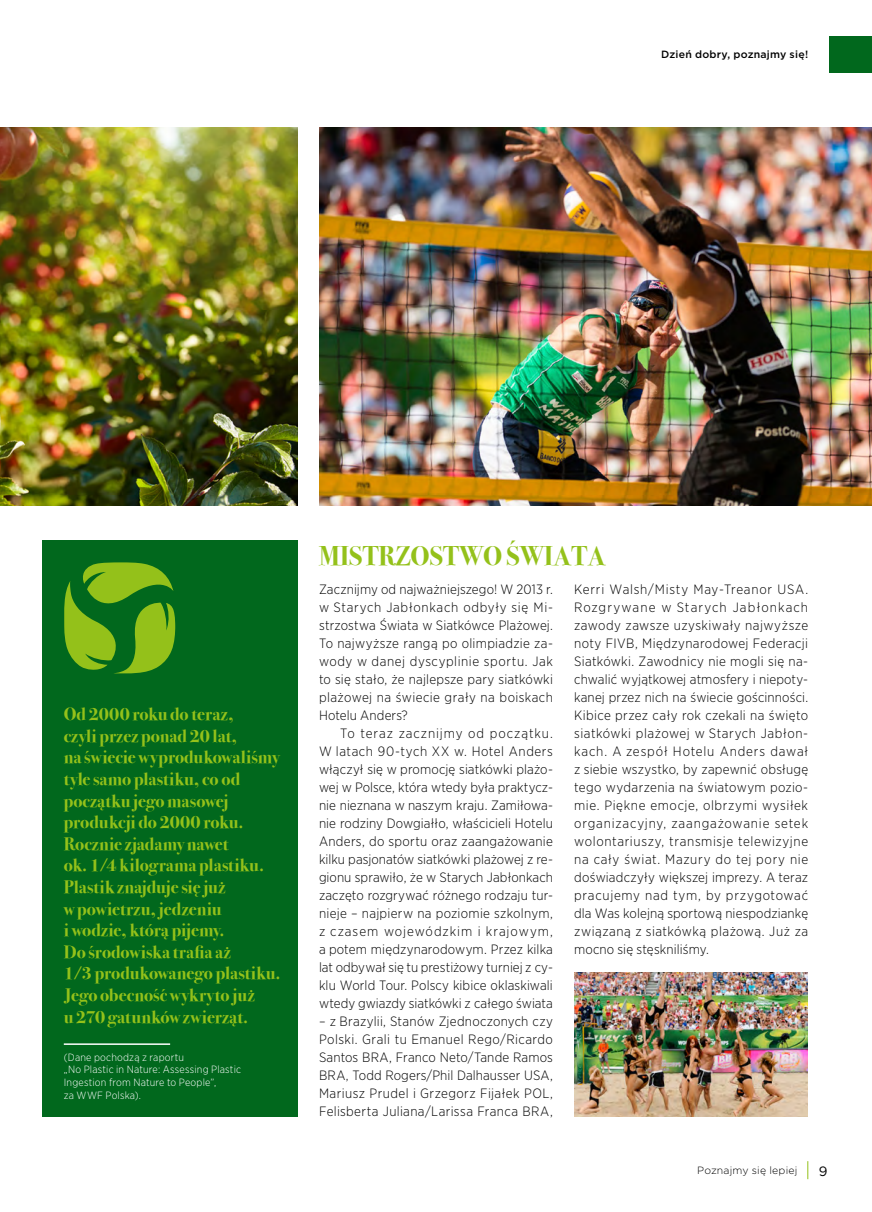
<style>
.page{position:relative;width:872px;height:1212px;background:#fff}
.page>*{position:absolute;margin:0;border:0;box-sizing:border-box;transform-origin:0 0}
.t1{font:700 27px "Bodoni Svty Two ITCTT";color:#94c11a}
.t2{font:700 18px/21.6px "Bodoni Svty Two ITCTT";color:#94c11a}
.t3{font:300 13.5px/18px "Gotham Narrow";letter-spacing:.02em;color:#000;text-align:justify}
.t4{font:13.5px "Gotham";color:#000}
.t5{font:300 10.5px/12.6px "Gotham Narrow";letter-spacing:.02em;color:#fff}
.t6{font:500 10.5px "Gotham";letter-spacing:.02em;color:#000}
.t7{font:300 10.5px "Gotham";letter-spacing:.02em;color:#000}
</style>
<div class="page">
<svg style="left:807px;top:1161px;width:1px;height:18px"></svg>
<div style="left:829px;top:36px;width:43px;height:36px;background:#01681d"></div>
<div style="left:43px;top:540px;width:255px;height:576px;background:#01681d"></div>
<img style="left:0;top:128px;width:298px;height:378px">
<img style="left:319px;top:128px;width:553px;height:378px">
<hr style="left:64px;top:1043px;width:106px;height:2px;background:#fff">
<svg style="left:64px;top:562px;width:111px;height:112px"></svg>
<img style="left:574px;top:972px;width:233px;height:144px">
<p class="t6" style="left:661px;top:48px;width:148px">Dzień dobry, poznajmy się!</p>
<p class="t2" style="left:64px;top:702px;width:218px">Od 2000 roku do teraz,<br>czyli przez ponad 20 lat,<br>na świecie wyprodukowaliśmy tyle samo plastiku, co od początku jego masowej produkcji do 2000 roku.<br>Rocznie zjadamy nawet<br>ok. 1/4 kilograma plastiku.<br>Plastik znajduje się już<br>w powietrzu, jedzeniu<br>i wodzie, którą pijemy.<br>Do środowiska trafia aż<br>1/3 produkowanego plastiku.<br>Jego obecność wykryto już<br>u 270 gatunków zwierząt.</p>
<p class="t5" style="left:64px;top:1050px;width:179px">(Dane pochodzą z raportu<br>„No Plastic in Nature: Assessing Plastic<br>Ingestion from Nature to People”,<br>za WWF Polska).</p>
<h1 class="t1" style="left:319px;top:533px;width:288px">MISTRZOSTWO ŚWIATA</h1>
<p class="t3" style="left:319px;top:580px;width:235px">Zacznijmy od najważniejszego! W 2013 r. w Starych Jabłonkach odbyły się Mi&shy;strzostwa Świata w Siatkówce Plażowej.<br>To najwyższe rangą po olimpiadzie za&shy;wody w danej dyscyplinie sportu. Jak to się stało, że najlepsze pary siatkówki plażowej na świecie grały na boiskach Hotelu Anders?</p>
<p class="t3" style="left:319px;top:724px;width:235px;text-indent:21px">To teraz zacznijmy od początku.<br>W latach 90-tych XX w. Hotel Anders włączył się w promocję siatkówki plażo&shy;wej w Polsce, która wtedy była praktycz&shy;nie nieznana w naszym kraju. Zamiłowa&shy;nie rodziny Dowgiałło, właścicieli Hotelu Anders, do sportu oraz zaangażowanie kilku pasjonatów siatkówki plażowej z re&shy;gionu sprawiło, że w Starych Jabłonkach zaczęto rozgrywać różnego rodzaju tur&shy;nieje – najpierw na poziomie szkolnym, z czasem wojewódzkim i krajowym, a potem międzynarodowym. Przez kilka lat odbywał się tu prestiżowy turniej z cy&shy;klu World Tour. Polscy kibice oklaskiwali wtedy gwiazdy siatkówki z całego świata</p>
<p class="t3" style="left:319px;top:1012px;width:235px">– z Brazylii, Stanów Zjednoczonych czy Polski. Grali tu Emanuel Rego/Ricardo Santos BRA, Franco Neto/Tande Ramos BRA, Todd Rogers/Phil Dalhausser USA, Mariusz Prudel i Grzegorz Fijałek POL, Felisberta Juliana/Larissa Franca BRA,</p>
<p class="t3" style="left:574px;top:580px;width:235px">Kerri Walsh/Misty May-Treanor USA.<br>Rozgrywane w Starych Jabłonkach zawody zawsze uzyskiwały najwyższe noty FIVB, Międzynarodowej Federacji Siatkówki. Zawodnicy nie mogli się na&shy;chwalić wyjątkowej atmosfery i niepoty&shy;kanej przez nich na świecie gościnności.<br>Kibice przez cały rok czekali na święto siatkówki plażowej w Starych Jabłon&shy;kach. A zespół Hotelu Anders dawał z siebie wszystko, by zapewnić obsługę tego wydarzenia na światowym pozio&shy;mie. Piękne emocje, olbrzymi wysiłek organizacyjny, zaangażowanie setek wolontariuszy, transmisje telewizyjne na cały świat. Mazury do tej pory nie doświadczyły większej imprezy. A teraz pracujemy nad tym, by przygotować dla Was kolejną sportową niespodziankę związaną z siatkówką plażową. Już za mocno się stęskniliśmy.</p>
<p class="t7" style="left:697px;top:1164px;width:102px">Poznajmy się lepiej</p>
<p class="t4" style="left:819px;top:1162px;width:10px">9</p>
</div>
